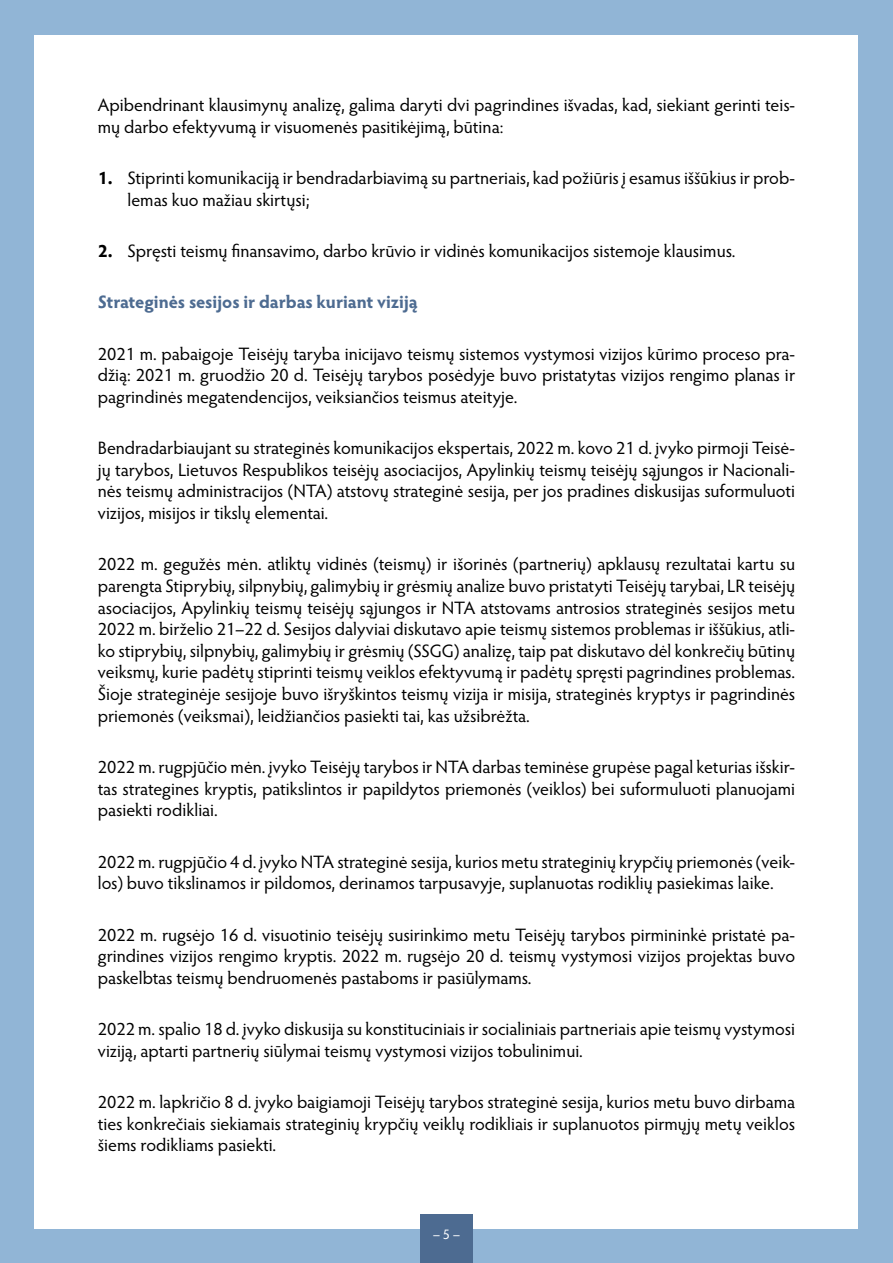
<style>
.page{position:relative;width:893px;height:1263px;background:#91b5d6}
.page>*{position:absolute;margin:0;border:0;box-sizing:border-box;transform-origin:0 0}
.Body_A{font:18px/21.6px "Hypatia Sans Pro";color:#000;text-align:justify}
.Body_A-2{font:700 18px "Hypatia Sans Pro";letter-spacing:-.005em;color:#4d6b91}
.t1{font:13.95px "Hypatia Sans Pro";color:#fff}
.s1{font-weight:700}
</style>
<div class="page">
<div style="left:35px;top:35px;width:823px;height:1193px;background:#fff"></div>
<div style="left:420px;top:1214px;width:53px;height:49px;background:#4d6b91"></div>
<p class="Body_A" style="left:98px;top:94px;width:699px">Apibendrinant klausimynų analizę, galima daryti dvi pagrindines išvadas, kad, siekiant gerinti teis&shy;mų darbo efektyvumą ir visuomenės pasitikėjimą, būtina:</p>
<p class="Body_A" style="left:128px;top:166px;width:669px;text-indent:-30px"><span class="s1">1.</span> Stiprinti komunikaciją ir bendradarbiavimą su partneriais, kad požiūris į esamus iššūkius ir prob&shy;lemas kuo mažiau skirtųsi;</p>
<p class="Body_A" style="left:98px;top:239px;width:639px"><span class="s1">2.</span> Spręsti teismų finansavimo, darbo krūvio ir vidinės komunikacijos sistemoje klausimus.</p>
<p class="Body_A-2" style="left:98px;top:289px;width:322px">Strateginės sesijos ir darbas kuriant viziją</p>
<p class="Body_A" style="left:98px;top:342px;width:699px">2021 m. pabaigoje Teisėjų taryba inicijavo teismų sistemos vystymosi vizijos kūrimo proceso pra&shy;džią: 2021 m. gruodžio 20 d. Teisėjų tarybos posėdyje buvo pristatytas vizijos rengimo planas ir pagrindinės megatendencijos, veiksiančios teismus ateityje.</p>
<p class="Body_A" style="left:98px;top:437px;width:699px">Bendradarbiaujant su strateginės komunikacijos ekspertais, 2022 m. kovo 21 d. įvyko pirmoji Teisė&shy;jų tarybos, Lietuvos Respublikos teisėjų asociacijos, Apylinkių teismų teisėjų sąjungos ir Nacionali&shy;nės teismų administracijos (NTA) atstovų strateginė sesija, per jos pradines diskusijas suformuluoti vizijos, misijos ir tikslų elementai.</p>
<p class="Body_A" style="left:98px;top:553px;width:699px">2022 m. gegužės mėn. atliktų vidinės (teismų) ir išorinės (partnerių) apklausų rezultatai kartu su parengta Stiprybių, silpnybių, galimybių ir grėsmių analize buvo pristatyti Teisėjų tarybai, LR teisėjų asociacijos, Apylinkių teismų teisėjų sąjungos ir NTA atstovams antrosios strateginės sesijos metu 2022 m. birželio 21–22 d. Sesijos dalyviai diskutavo apie teismų sistemos problemas ir iššūkius, atli&shy;ko stiprybių, silpnybių, galimybių ir grėsmių (SSGG) analizę, taip pat diskutavo dėl konkrečių būtinų veiksmų, kurie padėtų stiprinti teismų veiklos efektyvumą ir padėtų spręsti pagrindines problemas.<br>Šioje strateginėje sesijoje buvo išryškintos teismų vizija ir misija, strateginės kryptys ir pagrindinės priemonės (veiksmai), leidžiančios pasiekti tai, kas užsibrėžta.</p>
<p class="Body_A" style="left:98px;top:755px;width:699px">2022 m. rugpjūčio mėn. įvyko Teisėjų tarybos ir NTA darbas teminėse grupėse pagal keturias išskir&shy;tas strategines kryptis, patikslintos ir papildytos priemonės (veiklos) bei suformuluoti planuojami pasiekti rodikliai.</p>
<p class="Body_A" style="left:98px;top:850px;width:699px">2022 m. rugpjūčio 4 d. įvyko NTA strateginė sesija, kurios metu strateginių krypčių priemonės (veik&shy;los) buvo tikslinamos ir pildomos, derinamos tarpusavyje, suplanuotas rodiklių pasiekimas laike.</p>
<p class="Body_A" style="left:98px;top:923px;width:699px">2022 m. rugsėjo 16 d. visuotinio teisėjų susirinkimo metu Teisėjų tarybos pirmininkė pristatė pa&shy;grindines vizijos rengimo kryptis. 2022 m. rugsėjo 20 d. teismų vystymosi vizijos projektas buvo paskelbtas teismų bendruomenės pastaboms ir pasiūlymams.</p>
<p class="Body_A" style="left:98px;top:1018px;width:699px">2022 m. spalio 18 d. įvyko diskusija su konstituciniais ir socialiniais partneriais apie teismų vystymosi viziją, aptarti partnerių siūlymai teismų vystymosi vizijos tobulinimui.</p>
<p class="Body_A" style="left:98px;top:1091px;width:699px">2022 m. lapkričio 8 d. įvyko baigiamoji Teisėjų tarybos strateginė sesija, kurios metu buvo dirbama ties konkrečiais siekiamais strateginių krypčių veiklų rodikliais ir suplanuotos pirmųjų metų veiklos šiems rodikliams pasiekti.</p>
<p class="t1" style="left:433px;top:1224px;width:28px">– 5 –</p>
</div>
